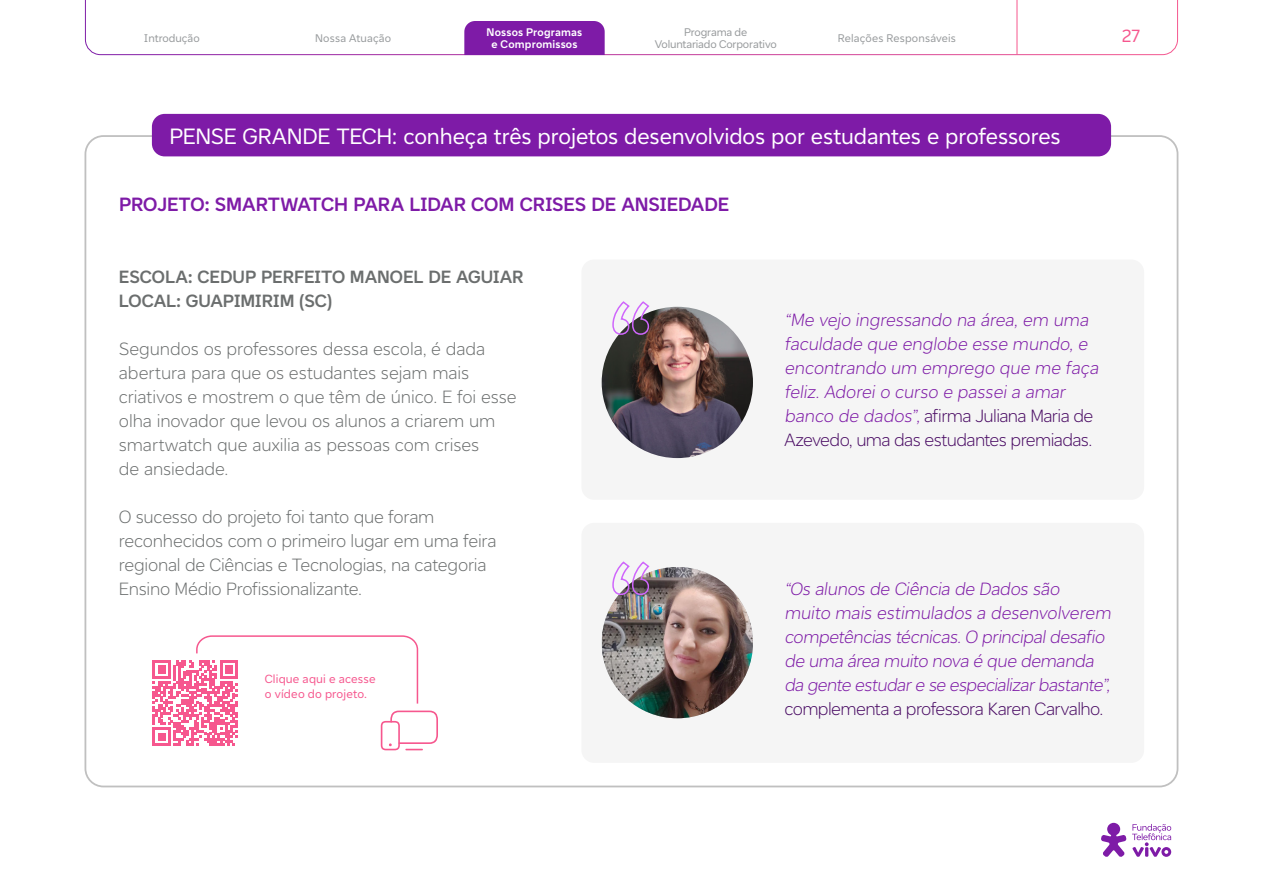
<style>
.page{position:relative;width:1263px;height:893px;background:#fff}
.page>*{position:absolute;margin:0;border:0;box-sizing:border-box;transform-origin:0 0}
._03_subtítulo_x_1_1_1{font:22.5px "Vivo Type";letter-spacing:-.005em;color:#fff}
._03a_subtitulo_extra{font:700 19.5px "Vivo Type";letter-spacing:-.005em;color:#7e1ba7}
._04_texto_corrido{font:300 18px/24px "Vivo Type";letter-spacing:-.035em;color:#7e1ba7}
._04_texto_corrido-2{font:300 18px/24px "Vivo Type";letter-spacing:-.01em;color:#6b6e6e}
._03a_subtitulo_extra-2{font:700 18px "Vivo Type";color:#6b6e6e}
.t1{font:17.85px "Vivo Type";color:#f6578e}
._09_links_externo{font:12px/15px "Vivo Type";letter-spacing:.01em;color:#f6578e}
.t2{font:11.25px/12px "Vivo Type";color:#979a9c;text-align:center}
.t3{font:700 11.25px/12px "Vivo Type";letter-spacing:.015em;color:#fff;text-align:center}
.s1{color:#4a0c64}
</style>
<div class="page">
<svg style="left:1101px;top:823px;width:25px;height:34px"></svg>
<svg style="left:1132px;top:824px;width:39px;height:33px"></svg>
<div style="left:581px;top:259px;width:563px;height:241px;background:#f5f5f5;border-radius:13px"></div>
<div style="left:581px;top:523px;width:563px;height:240px;background:#f5f5f5;border-radius:13px"></div>
<div style="left:152px;top:114px;width:959px;height:42px;background:#7e1ba7;border-radius:13px"></div>
<img style="left:602px;top:307px;width:151px;height:151px;border-radius:76px">
<svg style="left:612px;top:301px;width:38px;height:35px"></svg>
<img style="left:602px;top:567px;width:151px;height:151px">
<svg style="left:611px;top:561px;width:39px;height:35px"></svg>
<svg style="left:153px;top:635px;width:285px;height:115px"></svg>
<svg style="left:85px;top:0;width:1093px;height:55px"></svg>
<hr style="left:1017px;top:0;width:1px;height:54px;background:#f6578e">
<div style="left:464px;top:21px;width:141px;height:34px;background:#7e1ba7"></div>
<p class="t2" style="left:315px;top:32px;width:78px">Nossa Atuação</p>
<p class="t2" style="left:655px;top:26px;width:123px">Programa de<br>Voluntariado Corporativo</p>
<p class="t3" style="left:487px;top:26px;width:97px">Nossos Programas e Compromissos</p>
<p class="t2" style="left:144px;top:32px;width:57px">Introdução</p>
<p class="t2" style="left:838px;top:32px;width:120px">Relações Responsáveis</p>
<p class="t1" style="left:1122px;top:24px;width:19px">27</p>
<p class="_03_subtítulo_x_1_1_1" style="left:169px;top:121px;width:893px">PENSE GRANDE TECH: conheça três projetos desenvolvidos por estudantes e professores</p>
<p class="_03a_subtitulo_extra" style="left:119px;top:191px;width:612px">PROJETO: SMARTWATCH PARA LIDAR COM CRISES DE ANSIEDADE</p>
<p class="_03a_subtitulo_extra-2" style="left:119px;top:265px;width:406px">ESCOLA: CEDUP PERFEITO MANOEL DE AGUIAR</p>
<p class="_03a_subtitulo_extra-2" style="left:119px;top:289px;width:215px">LOCAL: GUAPIMIRIM (SC)</p>
<p class="_04_texto_corrido-2" style="left:119px;top:336px;width:399px">Segundos os professores dessa escola, é dada abertura para que os estudantes sejam mais criativos e mostrem o que têm de único. E foi esse olha inovador que levou os alunos a criarem um smartwatch que auxilia as pessoas com crises<br>de ansiedade.</p>
<p class="_04_texto_corrido-2" style="left:119px;top:504px;width:379px">O sucesso do projeto foi tanto que foram reconhecidos com o primeiro lugar em uma feira regional de Ciências e Tecnologias, na categoria Ensino Médio Profissionalizante.</p>
<p class="_09_links_externo" style="left:265px;top:671px;width:112px">Clique aqui e acesse o vídeo do projeto.</p>
<p class="_04_texto_corrido" style="left:784px;top:308px;width:319px">“Me vejo ingressando na área, em uma faculdade que englobe esse mundo, e encontrando um emprego que me faça feliz. Adorei o curso e passei a amar banco de dados”,<span class="s1">afirma Juliana Maria de Azevedo, uma das estudantes premiadas.</span></p>
<p class="_04_texto_corrido" style="left:784px;top:576px;width:331px">“Os alunos de Ciência de Dados são muito mais estimulados a desenvolverem competências técnicas.O principaldesafio de uma área muito nova é que demanda da gente estudare se especializarbastante”, <span class="s1">complementa a professora Karen Carvalho.</span></p>
</div>
